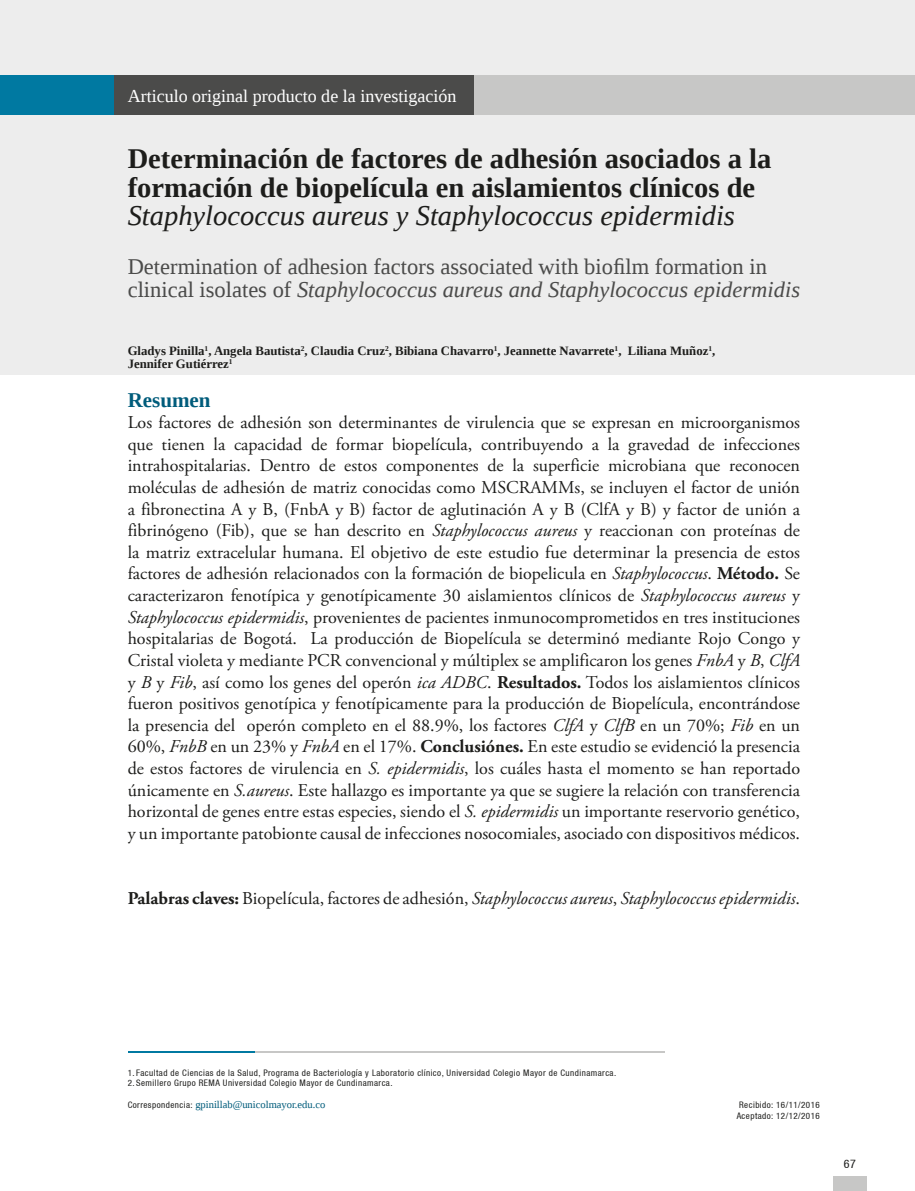
<style>
.page{position:relative;width:915px;height:1191px;background:#fff}
.page>*{position:absolute;margin:0;border:0;box-sizing:border-box;transform-origin:0 0}
.t1{font:700 28.5px/28.5px "Liberation Serif";color:#1d1d1b}
.t2{font:22.5px/22.5px "Liberation Serif";color:#4b4b4a}
.t3{font:700 21px "Liberation Serif";color:#005c7b}
.t4{font:18px/21.6px "Adobe Garamond Pro";color:#1d1d1b;text-align:justify}
.t5{font:italic 18px "Adobe Garamond Pro";color:#1d1d1b}
.t6{font:18px "Liberation Serif";color:#fff}
.t7{font:700 12.75px/12.8px "Liberation Serif";color:#1d1d1b}
.t8{font:condensed 12px "Helvetica 57";color:#1d1d1b}
.t9{font:10.5px "Liberation Serif";color:#005c7b}
.t10{font:condensed 9px "Helvetica 57";letter-spacing:.05em;color:#1d1d1b}
.s1{font-weight:400;font-style:italic}
.s2{font-style:italic}
.s3{font-weight:700}
.s4{font-weight:700;font-style:normal}
.s5{font-style:normal}
.s6{font-family:"Helvetica 57";font-stretch:condensed;font-size:9px;color:#1d1d1b}
</style>
<div class="page">
<div style="left:832px;top:1175px;width:34px;height:16px;background:#c7c7c6"></div>
<div style="left:0;top:0;width:914px;height:374px;background:#ededed"></div>
<div style="left:251px;top:76px;width:663px;height:39px;background:#c7c7c6"></div>
<div style="left:105px;top:76px;width:368px;height:39px;background:#4b4b4a"></div>
<div style="left:0;top:76px;width:114px;height:39px;background:#0079a1"></div>
<hr style="left:128px;top:1051px;width:128px;height:2px;background:#0079a1">
<hr style="left:256px;top:1051px;width:408px;height:2px;background:#c7c7c6">
<p class="t6" style="left:128px;top:84px;width:330px">Articulo original producto de la investigación</p>
<p class="t1" style="left:128px;top:144px;width:645px">Determinación de factores de adhesión asociados a la formación de biopelícula en aislamientos clínicos de<br><span class="s1">Staphylococcus aureus y Staphylococcus epidermidis</span></p>
<p class="t2" style="left:128px;top:255px;width:673px">Determination of adhesion factors associated with biofilm formation in clinical isolates of <span class="s2">Staphylococcus aureus and Staphylococcus epidermidis</span></p>
<p class="t7" style="left:128px;top:344px;width:589px">Gladys Pinilla<sup>1</sup>, Angela Bautista<sup>2</sup>, Claudia Cruz<sup>2</sup>, Bibiana Chavarro<sup>1</sup>, Jeannette Navarrete<sup>1</sup>, Liliana Muñoz<sup>1</sup>,<br>Jennifer Gutiérrez<sup>1</sup></p>
<p class="t3" style="left:128px;top:385px;width:84px">Resumen</p>
<p class="t4" style="left:128px;top:412px;width:673px">Los factores de adhesión son determinantes de virulencia que se expresan en microorganismos que tienen la capacidad de formar biopelícula, contribuyendo a la gravedad de infecciones intrahospitalarias. Dentro de estos componentes de la superficie microbiana que reconocen moléculas de adhesión de matriz conocidas como MSCRAMMs, se incluyen el factor de unión a fibronectina A y B, (FnbA y B) factor de aglutinación A y B (ClfA y B) y factor de unión a fibrinógeno (Fib), que se han descrito en <span class="s2">Staphylococcus aureus</span> y reaccionan con proteínas de la matriz extracelular humana. El objetivo de este estudio fue determinar la presencia de estos factores de adhesión relacionados con la formación de biopelicula en <span class="s2">Staphylococcus</span>. <span class="s3">Método.</span> Se caracterizaron fenotípica y genotípicamente 30 aislamientos clínicos de <span class="s2">Staphylococcus aureus</span> y <span class="s2">Staphylococcus epidermidis</span>, provenientes de pacientes inmunocomprometidos en tres instituciones hospitalarias de Bogotá. La producción de Biopelícula se determinó mediante Rojo Congo y Cristal violeta y mediante PCR convencional y múltiplex se amplificaron los genes <span class="s2">FnbA</span> y <span class="s2">B</span>, <span class="s2">ClfA </span>y <span class="s2">B</span> y <span class="s2">Fib</span>, así como los genes del operón <span class="s2">ica ADBC</span>. <span class="s3">Resultados.</span> Todos los aislamientos clínicos fueron positivos genotípica y fenotípicamente para la producción de Biopelícula, encontrándose la presencia del operón completo en el 88.9%, los factores <span class="s2">ClfA</span> y <span class="s2">ClfB</span> en un 70%; <span class="s2">Fib</span> en un 60%, <span class="s2">FnbB</span> en un 23% y <span class="s2">FnbA</span> en el 17%. <span class="s3">Conclusiónes.</span> En este estudio se evidenció la presencia de estos factores de virulencia en <span class="s2">S. epidermidis</span>, los cuáles hasta el momento se han reportado únicamente en <span class="s2">S.aureus</span>. Este hallazgo es importante ya que se sugiere la relación con transferencia horizontal de genes entre estas especies, siendo el <span class="s2">S. epidermidis</span> un importante reservorio genético, y un importante patobionte causal de infecciones nosocomiales, asociado con dispositivos médicos.</p>
<p class="t5" style="left:128px;top:887px;width:673px"><span class="s4">Palabras claves:</span> <span class="s5">Biopelícula, factores de adhesión,</span> Staphylococcus aureus<span class="s5">,</span> Staphylococcus epidermidis<span class="s5">.</span></p>
<p class="t10" style="left:128px;top:1067px;width:490px">1. Facultad de Ciencias de la Salud, Programa de Bacteriología y Laboratorio clínico, Universidad Colegio Mayor de Cundinamarca.</p>
<p class="t10" style="left:128px;top:1078px;width:266px">2. Semillero Grupo REMA Universidad Colegio Mayor de Cundinamarca.</p>
<p class="t9" style="left:128px;top:1097px;width:199px"><span class="s6">Correspondencia:</span> gpinillab@unicolmayor.edu.co</p>
<p class="t10" style="left:739px;top:1099px;width:82px">Recibido: 16/11/2016</p>
<p class="t10" style="left:736px;top:1110px;width:85px">Aceptado: 12/12/2016</p>
<p class="t8" style="left:843px;top:1156px;width:14px">67</p>
</div>
